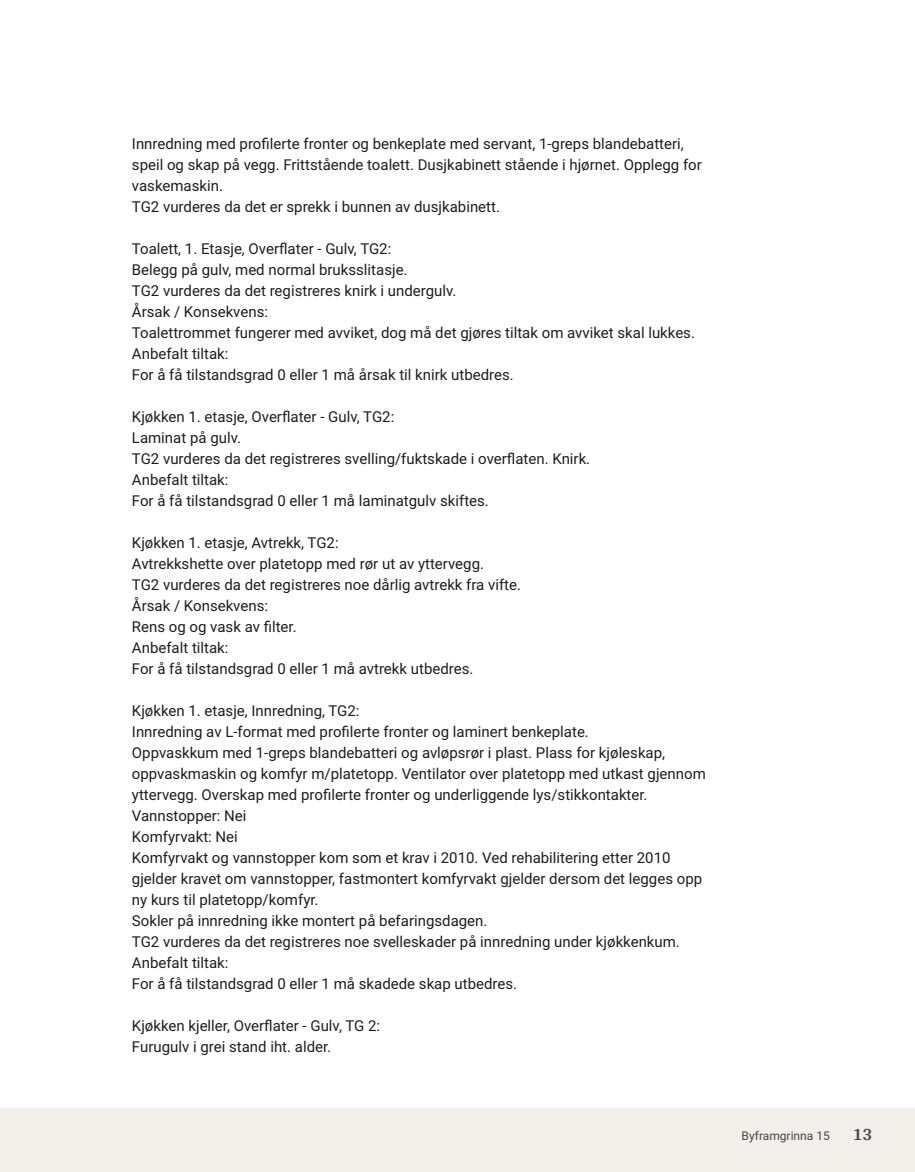
<style>
.page{position:relative;width:915px;height:1172px;background:#fff}
.page>*{position:absolute;margin:0;border:0;box-sizing:border-box;transform-origin:0 0}
.t1{font:700 18px "Arya";color:#414749}
.t2{font:15px/21px "Roboto Vitec";color:#1d1d1b}
.t3{font:12px "Roboto Vitec";color:#414749}
</style>
<div class="page">
<div style="left:0;top:1108px;width:914px;height:64px;background:#f2eeea"></div>
<p class="t2" style="left:132px;top:132px;width:571px">Innredning med profilerte fronter og benkeplate med servant, 1‑greps blandebatteri, speil og skap på vegg. Frittstående toalett. Dusjkabinett stående i hjørnet. Opplegg for vaskemaskin.<br>TG2 vurderes da det er sprekk i bunnen av dusjkabinett.</p>
<p class="t2" style="left:132px;top:237px;width:564px">Toalett, 1. Etasje, Overflater ‑ Gulv, TG2:<br>Belegg på gulv, med normal bruksslitasje.<br>TG2 vurderes da det registreres knirk i undergulv.<br>Årsak / Konsekvens:<br>Toalettrommet fungerer med avviket, dog må det gjøres tiltak om avviket skal lukkes.<br>Anbefalt tiltak:<br>For å få tilstandsgrad 0 eller 1 må årsak til knirk utbedres.</p>
<p class="t2" style="left:132px;top:405px;width:459px">Kjøkken 1. etasje, Overflater ‑ Gulv, TG2:<br>Laminat på gulv.<br>TG2 vurderes da det registreres svelling/fuktskade i overflaten. Knirk.<br>Anbefalt tiltak:<br>For å få tilstandsgrad 0 eller 1 må laminatgulv skiftes.</p>
<p class="t2" style="left:132px;top:531px;width:390px">Kjøkken 1. etasje, Avtrekk, TG2:<br>Avtrekkshette over platetopp med rør ut av yttervegg.<br>TG2 vurderes da det registreres noe dårlig avtrekk fra vifte.<br>Årsak / Konsekvens:<br>Rens og og vask av filter.<br>Anbefalt tiltak:<br>For å få tilstandsgrad 0 eller 1 må avtrekk utbedres.</p>
<p class="t2" style="left:132px;top:699px;width:575px">Kjøkken 1. etasje, Innredning, TG2:<br>Innredning av L‑format med profilerte fronter og laminert benkeplate.<br>Oppvaskkum med 1‑greps blandebatteri og avløpsrør i plast. Plass for kjøleskap, oppvaskmaskin og komfyr m/platetopp. Ventilator over platetopp med utkast gjennom yttervegg. Overskap med profilerte fronter og underliggende lys/stikkontakter.<br>Vannstopper: Nei<br>Komfyrvakt: Nei<br>Komfyrvakt og vannstopper kom som et krav i 2010. Ved rehabilitering etter 2010 gjelder kravet om vannstopper, fastmontert komfyrvakt gjelder dersom det legges opp ny kurs til platetopp/komfyr.<br>Sokler på innredning ikke montert på befaringsdagen.<br>TG2 vurderes da det registreres noe svelleskader på innredning under kjøkkenkum.<br>Anbefalt tiltak:<br>For å få tilstandsgrad 0 eller 1 må skadede skap utbedres.</p>
<p class="t2" style="left:132px;top:1014px;width:250px">Kjøkken kjeller, Overflater ‑ Gulv, TG 2:<br>Furugulv i grei stand iht. alder.</p>
<p class="t3" style="left:741px;top:1127px;width:90px">Byframgrinna 15</p>
<p class="t1" style="left:852px;top:1123px;width:21px">13</p>
</div>
